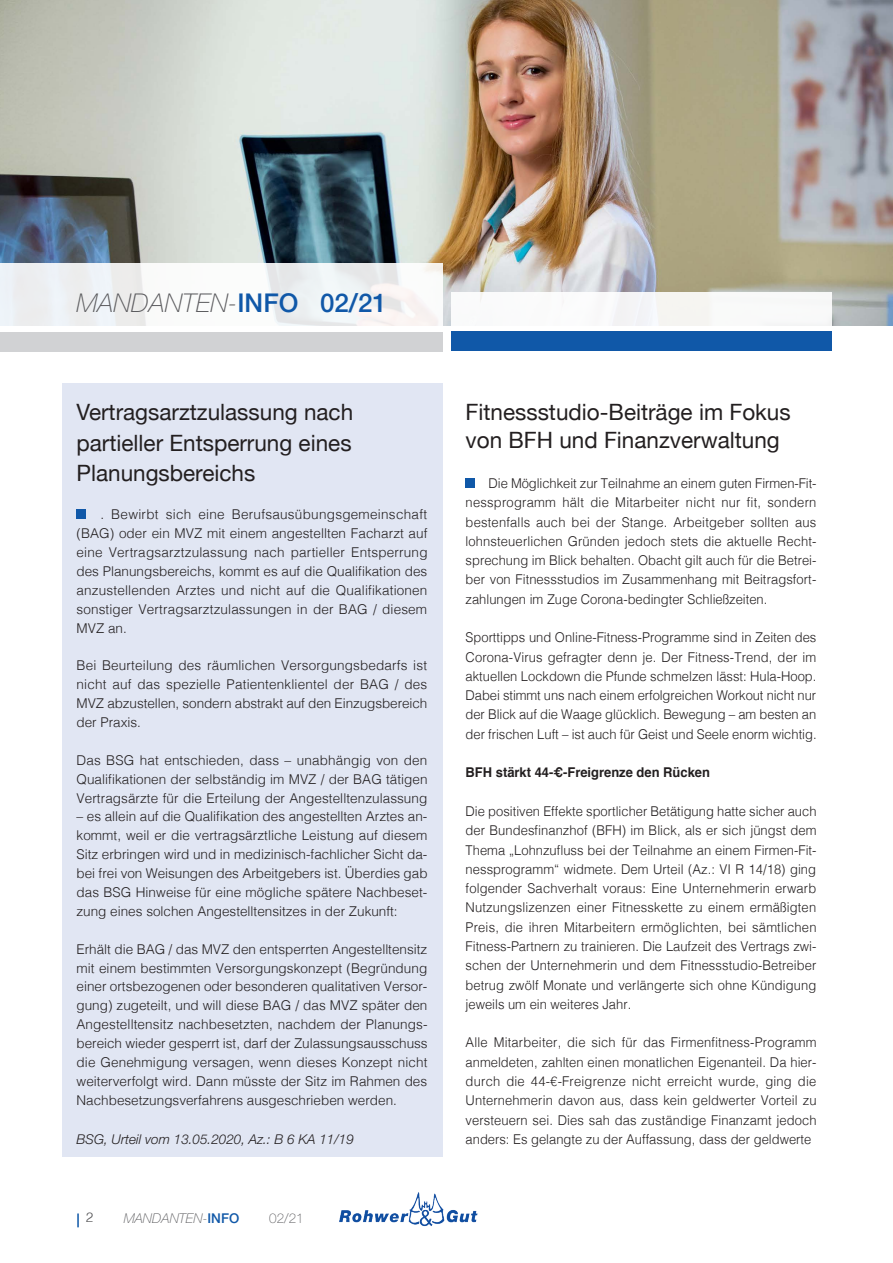
<style>
.page{position:relative;width:893px;height:1263px;background:#fff}
.page>*{position:absolute;margin:0;border:0;box-sizing:border-box;transform-origin:0 0}
.t1{font:italic 100 25.95px "Helvetica Neue";color:#5a5a5d}
.t2{font:22.5px/30.9px "Helvetica Neue";color:#231f20;text-align:justify}
.t3{font:300 13.5px/19.4px "Helvetica";color:#231f20;text-align:justify;scale:.96 1}
.t4{font:300 13.5px/18.9px "Helvetica";color:#231f20;text-align:justify}
.t5{font:italic 300 13.5px "Helvetica Neue";color:#231f20}
.t6{font:700 13.5px "Helvetica";color:#231f20;scale:.96 1}
.t7{font:italic 100 13.5px "Helvetica Neue";color:#5a5a5d}
.t8{font:100 13.5px "Helvetica Neue";color:#5a5a5d}
.t9{font:300 13.5px "Helvetica";color:#535355}
.s1{font-weight:500;font-style:normal;color:#1058a8}
</style>
<div class="page">
<svg style="left:77px;top:1213px;width:2px;height:14px"></svg>
<img style="left:0;top:0;width:892px;height:325px">
<svg style="left:0;top:263px;width:442px;height:63px"></svg>
<div style="left:451px;top:293px;width:381px;height:52px;background:#fff"></div>
<div style="left:451px;top:332px;width:381px;height:19px;background:#1058a8"></div>
<div style="left:0;top:332px;width:442px;height:19px;background:#d1d2d4"></div>
<div style="left:62px;top:383px;width:381px;height:774px;background:#e1e6f3"></div>
<div style="left:77px;top:509px;width:9px;height:10px;background:#1058a8"></div>
<div style="left:466px;top:478px;width:9px;height:10px;background:#1058a8"></div>
<img style="left:339px;top:1192px;width:139px;height:35px">
<h1 class="t1" style="left:77px;top:287px;width:312px">MANDANTEN-<span class="s1">INFO 02/21</span></h1>
<h2 class="t2" style="left:77px;top:398px;width:278px">Vertragsarztzulassung nach partieller Entsperrung eines Planungsbereichs</h2>
<p class="t4" style="left:77px;top:504px;width:353px;text-indent:24px">. Bewirbt sich eine Berufsausübungsgemeinschaft (BAG) oder ein MVZ mit einem angestellten Facharzt auf eine Vertragsarztzulassung nach partieller Entsperrung des Planungsbereichs, kommt es auf die Qualifikation des anzustellenden Arztes und nicht auf die Qualifikationen sonstiger Vertragsarztzulassungen in der BAG / diesem MVZ an.</p>
<p class="t4" style="left:77px;top:655px;width:352px">Bei Beurteilung des räumlichen Versorgungsbedarfs ist nicht auf das spezielle Patientenklientel der BAG / des MVZ abzustellen, sondern abstrakt auf den Einzugsbereich der Praxis.</p>
<p class="t4" style="left:77px;top:750px;width:352px">Das BSG hat entschieden, dass – unabhängig von den Qualifikationen der selbständig im MVZ / der BAG tätigen Vertragsärzte für die Erteilung der Angestelltenzulassung</p>
<p class="t4" style="left:77px;top:806px;width:353px">– es allein auf die Qualifikation des angestellten Arztes an&shy;kommt, weil er die vertragsärztliche Leistung auf diesem Sitz erbringen wird und in medizinisch-fachlicher Sicht da&shy;bei frei von Weisungen des Arbeitgebers ist. Überdies gab das BSG Hinweise für eine mögliche spätere Nachbeset&shy;zung eines solchen Angestelltensitzes in der Zukunft:</p>
<p class="t4" style="left:77px;top:938px;width:353px">Erhält die BAG / das MVZ den entsperrten Angestelltensitz mit einem bestimmten Versorgungskonzept (Begründung einer ortsbezogenen oder besonderen qualitativen Versor&shy;gung) zugeteilt, und will diese BAG / das MVZ später den Angestelltensitz nachbesetzten, nachdem der Planungs&shy;bereich wieder gesperrt ist, darf der Zulassungsausschuss die Genehmigung versagen, wenn dieses Konzept nicht weiterverfolgt wird. Dann müsste der Sitz im Rahmen des Nachbesetzungsverfahrens ausgeschrieben werden.</p>
<p class="t5" style="left:77px;top:1131px;width:279px">BSG, Urteil vom 13.05.2020, Az.: B 6 KA 11/19</p>
<p class="t9" style="left:86px;top:1206px;width:9px">2</p>
<p class="t7" style="left:124px;top:1210px;width:117px">MANDANTEN-<span class="s1">INFO</span></p>
<p class="t8" style="left:269px;top:1210px;width:36px">02/21</p>
<h2 class="t2" style="left:466px;top:399px;width:327px;line-height:28.3px">Fitnessstudio-Beiträge im Fokus von BFH und Finanzverwaltung</h2>
<p class="t3" style="left:466px;top:472px;width:367px;text-indent:23px">Die Möglichkeit zur Teilnahme an einem guten Firmen-Fit&shy;nessprogramm hält die Mitarbeiter nicht nur fit, sondern bestenfalls auch bei der Stange. Arbeitgeber sollten aus lohnsteuerlichen Gründen jedoch stets die aktuelle Recht&shy;sprechung im Blick behalten. Obacht gilt auch für die Betrei&shy;ber von Fitnessstudios im Zusammenhang mit Beitragsfort&shy;zahlungen im Zuge Corona-bedingter Schließzeiten.</p>
<p class="t3" style="left:466px;top:627px;width:367px">Sporttipps und Online-Fitness-Programme sind in Zeiten des Corona-Virus gefragter denn je. Der Fitness-Trend, der im aktuellen Lockdown die Pfunde schmelzen lässt: Hula-Hoop.<br>Dabei stimmt uns nach einem erfolgreichen Workout nicht nur der Blick auf die Waage glücklich. Bewegung – am besten an der frischen Luft – ist auch für Geist und Seele enorm wichtig.</p>
<p class="t6" style="left:466px;top:762px;width:256px">BFH stärkt 44-€-Freigrenze den Rücken</p>
<p class="t3" style="left:466px;top:800px;width:367px">Die positiven Effekte sportlicher Betätigung hatte sicher auch der Bundesfinanzhof (BFH) im Blick, als er sich jüngst dem Thema „Lohnzufluss bei der Teilnahme an einem Firmen-Fit&shy;nessprogramm“ widmete. Dem Urteil (Az.: VI R 14/18) ging folgender Sachverhalt voraus: Eine Unternehmerin erwarb Nutzungslizenzen einer Fitnesskette zu einem ermäßigten Preis, die ihren Mitarbeitern ermöglichten, bei sämtlichen Fitness-Partnern zu trainieren. Die Laufzeit des Vertrags zwi&shy;schen der Unternehmerin und dem Fitnessstudio-Betreiber betrug zwölf Monate und verlängerte sich ohne Kündigung jeweils um ein weiteres Jahr.</p>
<p class="t3" style="left:466px;top:1032px;width:367px">Alle Mitarbeiter, die sich für das Firmenfitness-Programm anmeldeten, zahlten einen monatlichen Eigenanteil. Da hier&shy;durch die 44-€-Freigrenze nicht erreicht wurde, ging die Unternehmerin davon aus, dass kein geldwerter Vorteil zu versteuern sei. Dies sah das zuständige Finanzamt jedoch anders: Es gelangte zu der Auffassung, dass der geldwerte</p>
</div>
